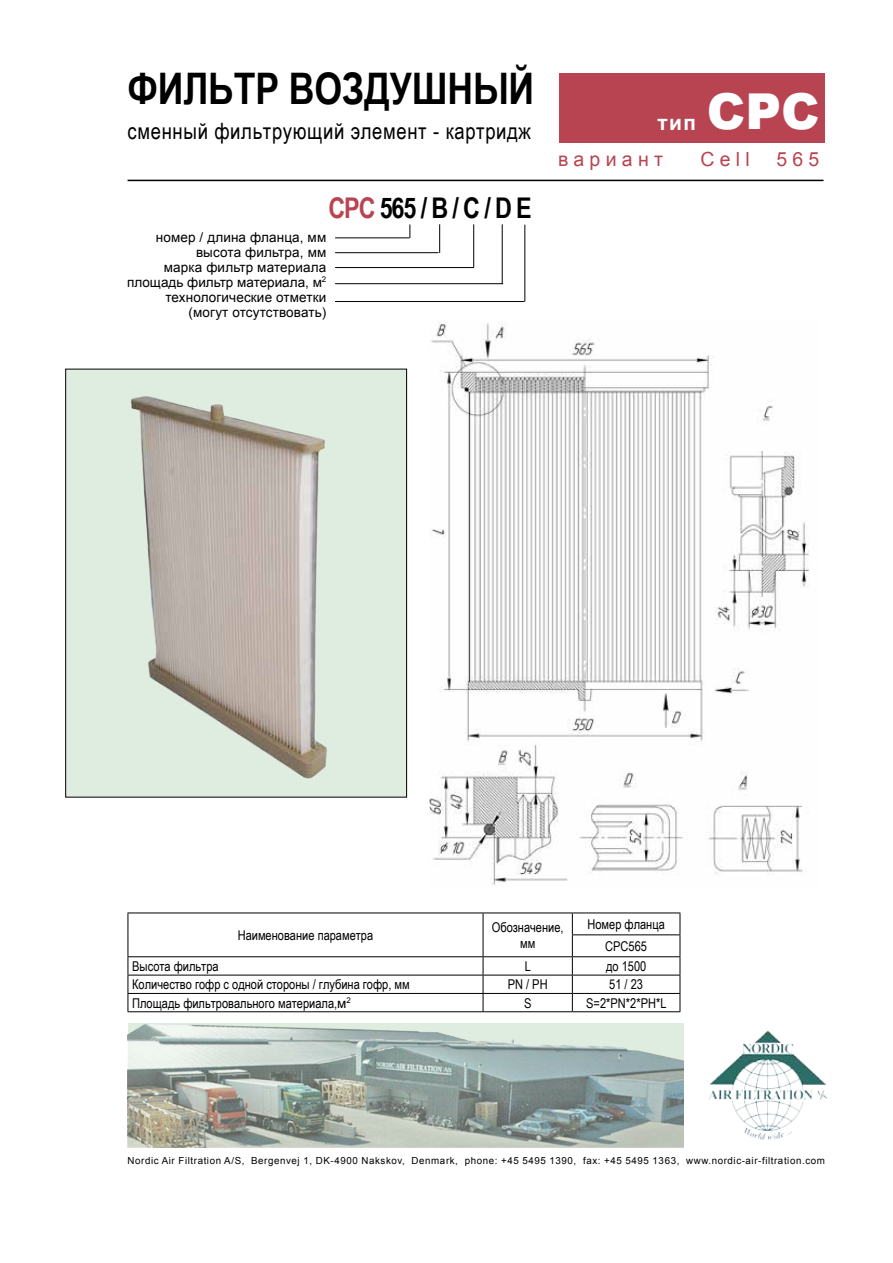
<style>
.page{position:relative;width:893px;height:1263px;background:#fff}
.page>*{position:absolute;margin:0;border:0;box-sizing:border-box;transform-origin:0 0}
.t1{font:900 49.5px "Arial";color:#fff}
.t2{font:700 43.5px "Arial Narrow";letter-spacing:-.005em;color:#000}
.t3{font:700 28.5px "Arial Narrow";letter-spacing:-.04em;color:#000}
.t4{font:22.5px "Arial Narrow";letter-spacing:.03em;color:#000}
.t5{font:700 21px "Arial";color:#fff}
.t6{font:19.5px "Arial";letter-spacing:.27em;color:#b84452}
.t7{font:13.5px/16.5px "Arial Narrow";color:#000;text-align:center}
.t8{font:13.5px/15px "Arial";letter-spacing:.01em;color:#000;text-align:right}
.t9{font:9.75px "Arial";letter-spacing:.06em;color:#000}
.s1{color:#b84452}
.s2{font-family:"Arial"}
</style>
<div class="page">
<img style="left:430px;top:322px;width:380px;height:564px">
<div style="left:65px;top:369px;width:342px;height:428px;background:#dfede0;border:1px solid #000"></div>
<img style="left:131px;top:396px;width:196px;height:383px">
<div style="left:559px;top:73px;width:266px;height:69px;background:#b84452"></div>
<img style="left:709px;top:1030px;width:118px;height:110px">
<hr style="left:128px;top:180px;width:695px;height:1px;background:#000">
<hr style="left:335px;top:237px;width:74px;height:1px;background:#000">
<svg style="left:409px;top:224px;width:1px;height:14px"></svg>
<hr style="left:335px;top:252px;width:103px;height:1px;background:#000">
<svg style="left:439px;top:224px;width:1px;height:29px"></svg>
<hr style="left:335px;top:267px;width:139px;height:1px;background:#000">
<hr style="left:473px;top:224px;width:1px;height:43px;background:#000">
<hr style="left:335px;top:283px;width:168px;height:1px;background:#000">
<hr style="left:502px;top:224px;width:1px;height:60px;background:#000">
<hr style="left:335px;top:301px;width:189px;height:1px;background:#000">
<hr style="left:524px;top:225px;width:1px;height:76px;background:#000">
<hr style="left:128px;top:912px;width:355px;height:1px;background:#000">
<hr style="left:483px;top:912px;width:89px;height:1px;background:#000">
<hr style="left:572px;top:912px;width:108px;height:1px;background:#000">
<hr style="left:572px;top:934px;width:108px;height:1px;background:#000">
<hr style="left:128px;top:956px;width:355px;height:1px;background:#000">
<hr style="left:483px;top:956px;width:89px;height:1px;background:#000">
<hr style="left:572px;top:956px;width:108px;height:1px;background:#000">
<hr style="left:128px;top:975px;width:355px;height:1px;background:#000">
<hr style="left:483px;top:975px;width:89px;height:1px;background:#000">
<hr style="left:572px;top:975px;width:108px;height:1px;background:#000">
<hr style="left:128px;top:993px;width:355px;height:1px;background:#000">
<svg style="left:128px;top:913px;width:1px;height:98px"></svg>
<hr style="left:483px;top:993px;width:89px;height:1px;background:#000">
<svg style="left:483px;top:913px;width:1px;height:98px"></svg>
<hr style="left:572px;top:993px;width:108px;height:1px;background:#000">
<svg style="left:572px;top:913px;width:1px;height:98px"></svg>
<svg style="left:680px;top:913px;width:1px;height:98px"></svg>
<hr style="left:128px;top:1011px;width:355px;height:1px;background:#000">
<hr style="left:483px;top:1011px;width:89px;height:1px;background:#000">
<hr style="left:572px;top:1011px;width:108px;height:1px;background:#000">
<img style="left:128px;top:1024px;width:556px;height:124px">
<h2 class="t2" style="left:128px;top:56px;width:408px">ФИЛЬТР ВОЗДУШНЫЙ</h2>
<h3 class="t4" style="left:128px;top:115px;width:405px">сменный фильтрующий элемент - картридж</h3>
<h3 class="t3" style="left:328px;top:187px;width:205px"><span class="s1">CPC</span> 565 / B / C / D E</h3>
<p class="t8" style="left:127px;top:229px;width:201px">номер / длина фланца, мм высота фильтра, мм<br>марка фильтр материала площадь фильтр материала, м<sup>2 </sup>технологические отметки (могут отсутствовать)</p>
<h3 class="t5" style="left:657px;top:108px;width:40px">тип</h3>
<h1 class="t1" style="left:707px;top:75px;width:114px">CPC</h1>
<h3 class="t6" style="left:558px;top:146px;width:106px">вариант</h3>
<h3 class="t6" style="left:700px;top:146px;width:51px">Cell</h3>
<h3 class="t6" style="left:776px;top:146px;width:45px">565</h3>
<p class="t7" style="left:238px;top:926px;width:137px">Наименование параметра</p>
<p class="t7" style="left:492px;top:918px;width:73px">Обозначение, мм</p>
<p class="t7" style="left:587px;top:913px;width:79px;line-height:21.9px">Номер фланца<br>CPC565</p>
<p class="t7" style="left:132px;top:957px;width:88px">Высота фильтра</p>
<p class="t7" style="left:525px;top:957px;width:8px">L</p>
<p class="t7" style="left:606px;top:957px;width:42px">до 1500</p>
<p class="t7" style="left:132px;top:976px;width:279px">Количество гофр с одной стороны / глубина гофр, мм</p>
<p class="t7" style="left:508px;top:976px;width:41px">PN / PH</p>
<p class="t7" style="left:609px;top:976px;width:35px">51 / 23</p>
<p class="t7" style="left:132px;top:994px;width:220px">Площадь фильтровального материала,<span class="s2">м</span><sup>2</sup></p>
<p class="t7" style="left:524px;top:994px;width:9px">S</p>
<p class="t7" style="left:586px;top:994px;width:82px">S=2*PN*2*PH*L</p>
<p class="t9" style="left:128px;top:1154px;width:699px">Nordic Air Filtration A/S, Bergenvej 1, DK-4900 Nakskov, Denmark, phone: +45 5495 1390, fax: +45 5495 1363, www.nordic-air-filtration.com</p>
</div>
